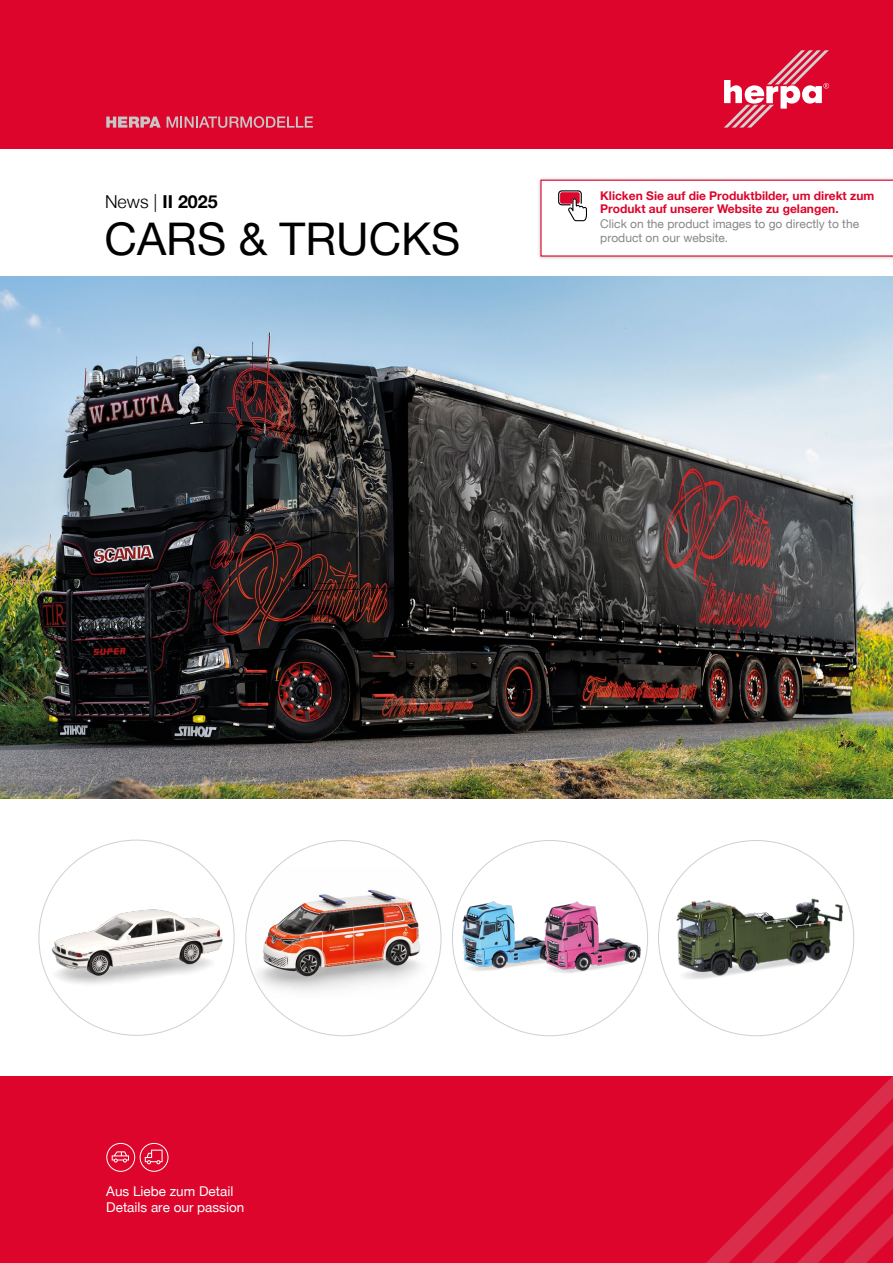
<style>
.page{position:relative;width:893px;height:1263px;background:#fff}
.page>*{position:absolute;margin:0;border:0;box-sizing:border-box;transform-origin:0 0}
.t1{font:45px "Helvetica Neue";color:#000}
.t2{font:700 17.85px "Helvetica Neue";color:#000}
.t3{font:13.5px/16.2px "Helvetica Neue";color:#fff}
.t4{font:700 12px/13.5px "Helvetica Neue";color:#dd052b}
.t5{font:12px/14.4px "Helvetica Neue";color:#878787}
.s1{font-weight:300}
</style>
<div class="page">
<div style="left:0;top:0;width:893px;height:149px;background:#dd052b"></div>
<div style="left:0;top:1076px;width:893px;height:187px;background:#dd052b"></div>
<svg style="left:706px;top:1076px;width:187px;height:187px"></svg>
<svg style="left:724px;top:50px;width:105px;height:78px"></svg>
<svg style="left:106px;top:117px;width:55px;height:11px"></svg>
<svg style="left:167px;top:116px;width:146px;height:12px"></svg>
<div style="left:106px;top:1143px;width:29px;height:29px;border:1px solid #fff;border-radius:50%"></div>
<svg style="left:112px;top:1151px;width:17px;height:11px"></svg>
<div style="left:140px;top:1143px;width:28px;height:29px;border:1px solid #fff;border-radius:50%"></div>
<svg style="left:145px;top:1150px;width:18px;height:14px"></svg>
<img style="left:39px;top:872px;width:195px;height:141px">
<img style="left:0;top:276px;width:893px;height:523px">
<img style="left:246px;top:868px;width:193px;height:130px">
<img style="left:452px;top:862px;width:196px;height:147px">
<img style="left:664px;top:869px;width:187px;height:124px">
<div style="left:537px;top:176px;width:356px;height:84px;background:#000;opacity:.25"></div>
<svg style="left:540px;top:180px;width:353px;height:77px"></svg>
<h2 class="t2" style="left:105px;top:187px;width:114px"><span class="s1">News |</span> II 2025</h2>
<p class="t4" style="left:600px;top:189px;width:276px">Klicken Sie auf die Produktbilder, um direkt zum<br>Produkt auf unserer Website zu gelangen.</p>
<p class="t5" style="left:600px;top:216px;width:260px">Click on the product images to go directly to the product on our website.</p>
<h1 class="t1" style="left:105px;top:212px;width:357px">CARS &amp; TRUCKS</h1>
<p class="t3" style="left:106px;top:1183px;width:140px">Aus Liebe zum Detail<br>Details are our passion</p>
</div>
